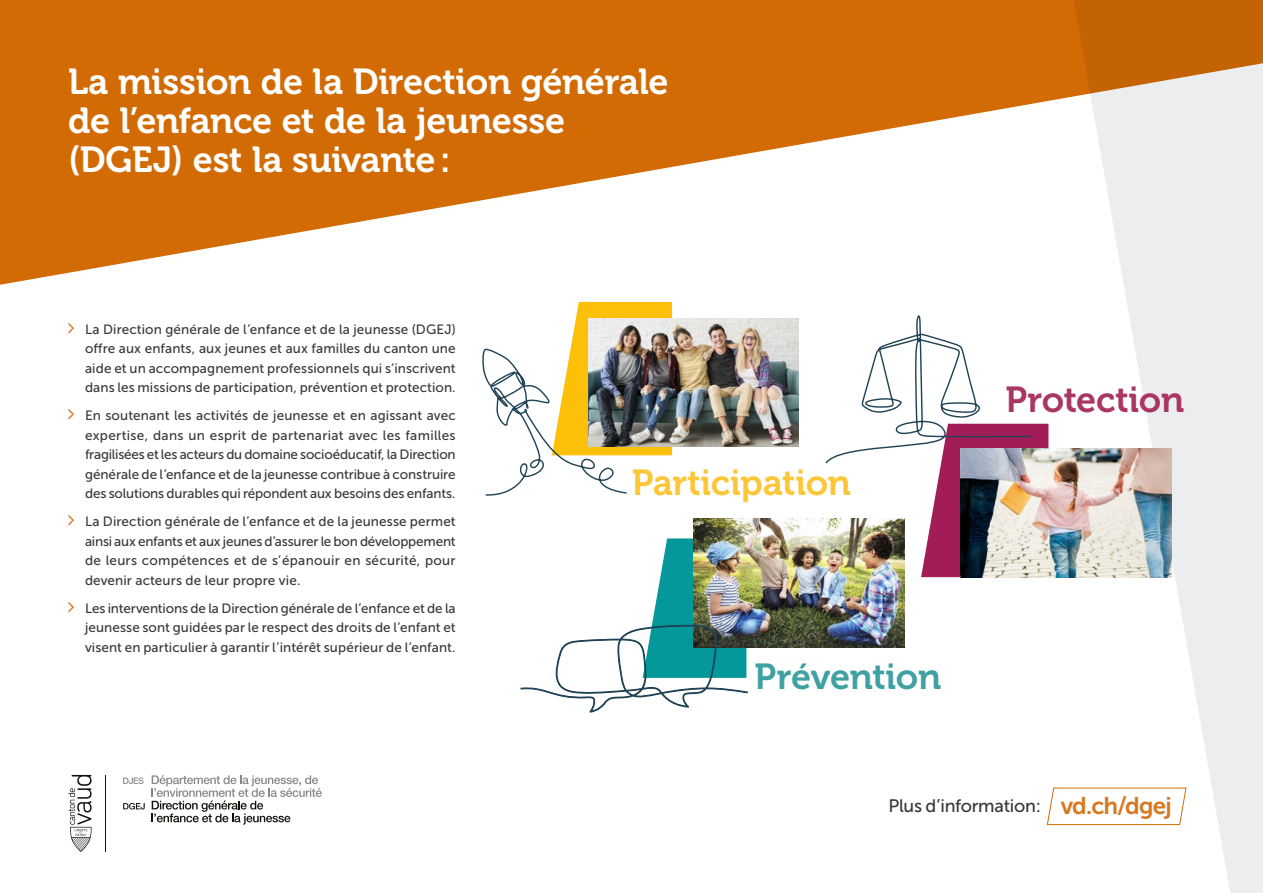
<style>
.page{position:relative;width:1263px;height:893px;background:#fff}
.page>*{position:absolute;margin:0;border:0;box-sizing:border-box;transform-origin:0 0}
.t1{font:36px/39px "Museo 700";letter-spacing:-.01em;color:#fff}
.t2{font:36px "Museo 700";letter-spacing:-.01em;color:#fdc638}
.t3{font:36px "Museo 700";letter-spacing:-.01em;color:#aa3663}
.t4{font:36px "Museo 700";letter-spacing:-.01em;color:#40a1a3}
.t5{font:18px "Museo Sans 500";letter-spacing:-.015em;color:#383937}
.t6{font:13.5px/19.5px "Museo Sans 500";letter-spacing:.005em;color:#383937;text-align:justify}
.s1{font-family:"Museo Sans 700";font-size:24px;color:#d77922}
</style>
<div class="page">
<svg style="left:0;top:0;width:1074px;height:285px;fill:#d36b05"></svg>
<svg style="left:1074px;top:0;width:189px;height:893px;fill:#ecedef"></svg>
<img style="left:694px;top:518px;width:210px;height:129px">
<img style="left:672px;top:318px;width:127px;height:129px">
<img style="left:1048px;top:448px;width:123px;height:129px">
<img style="left:482px;top:302px;width:190px;height:194px">
<svg style="left:1046px;top:787px;width:141px;height:38px"></svg>
<img style="left:521px;top:538px;width:227px;height:175px">
<svg style="left:824px;top:315px;width:224px;height:262px"></svg>
<svg style="left:68px;top:775px;width:24px;height:77px"></svg>
<hr style="left:105px;top:775px;width:1px;height:77px;background:#12120d">
<svg style="left:123px;top:777px;width:21px;height:7px"></svg>
<svg style="left:123px;top:803px;width:22px;height:6px"></svg>
<svg style="left:152px;top:775px;width:170px;height:50px"></svg>
<h1 class="t1" style="left:68px;top:62px;width:602px">La mission de la Direction générale de l’enfance et de la jeunesse (DGEJ) est la suivante:</h1>
<p class="t6" style="left:85px;top:319px;width:372px">La Direction générale de l’enfance et de la jeunesse (DGEJ) offre aux enfants, aux jeunes et aux familles du canton une aide et un accompagnement professionnels qui s’inscrivent dans les missions de participation, prévention et protection.</p>
<p class="t6" style="left:85px;top:406px;width:372px">En soutenant les activités de jeunesse et en agissant avec expertise, dans un esprit de partenariat avec les familles fragilisées et les acteurs du domaine socioéducatif, la Direction générale de l’enfance et de la jeunesse contribue à construire des solutions durables qui répondent aux besoins des enfants.</p>
<p class="t6" style="left:85px;top:512px;width:372px">La Direction générale de l’enfance et de la jeunesse permet ainsi aux enfants et aux jeunes d’assurer le bon développement de leurs compétences et de s’épanouir en sécurité, pour devenir acteurs de leur propre vie.</p>
<p class="t6" style="left:85px;top:598px;width:372px">Les interventions de la Direction générale de l’enfance et de la jeunesse sont guidées par le respect des droits de l’enfant et visent en particulier à garantir l’intérêt supérieur de l’enfant.</p>
<h1 class="t2" style="left:632px;top:463px;width:221px">Participation</h1>
<h1 class="t4" style="left:755px;top:656px;width:188px">Prévention</h1>
<h1 class="t3" style="left:1005px;top:379px;width:180px">Protection</h1>
<h2 class="t5" style="left:888px;top:796px;width:285px">Plus d’information : <span class="s1">vd.ch/dgej</span></h2>
</div>
